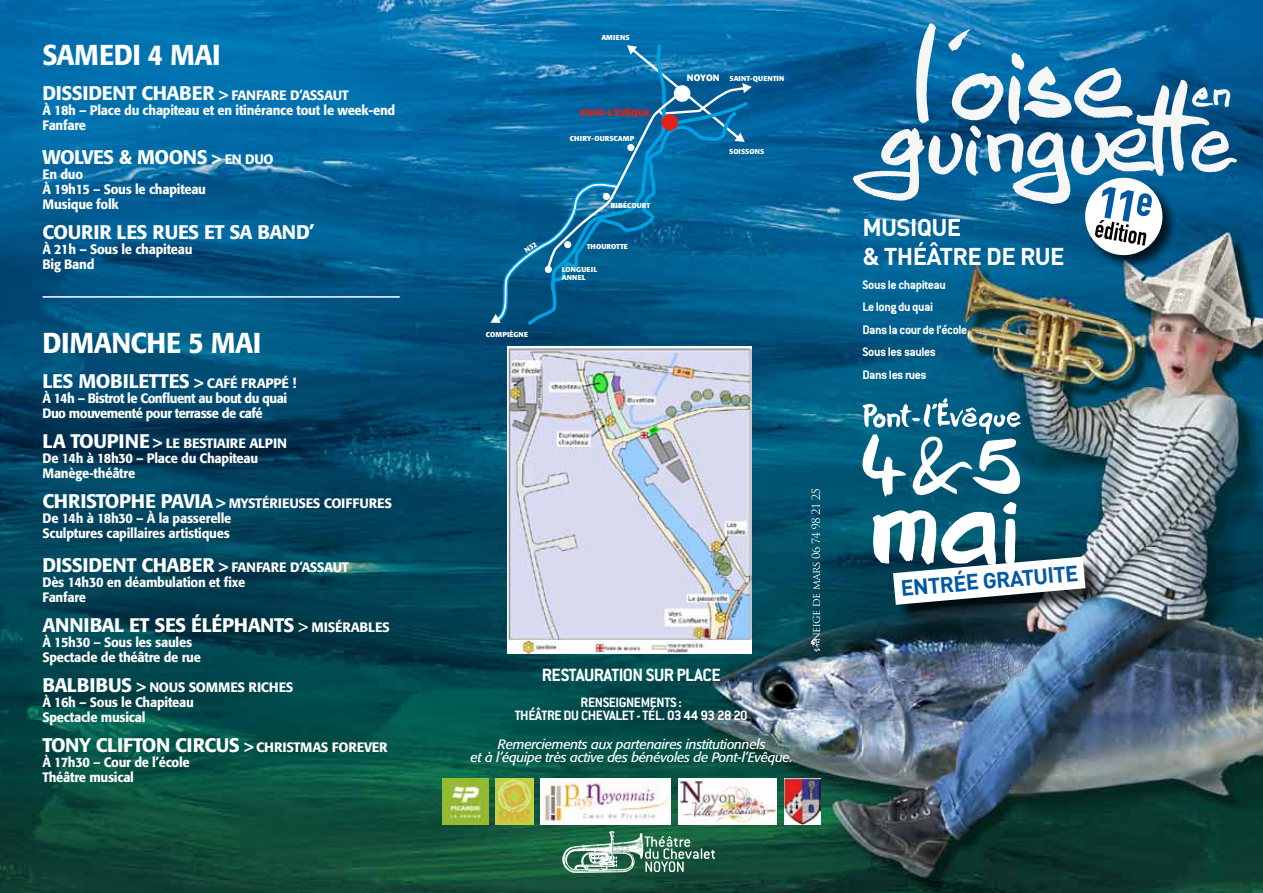
<style>
.page{position:relative;width:1263px;height:893px;background:#fff}
.page>*{position:absolute;margin:0;border:0;box-sizing:border-box;transform-origin:0 0}
.t1{font:500 28.5px "Formata";letter-spacing:-.02em;color:#fff;scale:.95 1}
.t2{font:700 24px/28.5px "DIN";letter-spacing:-.03em;color:#fff}
.t3{font:700 21.9px "DIN";color:#0059a2}
.t4{font:500 19.5px "Formata";letter-spacing:-.02em;color:#fff}
.t5{font:700 19.5px "Conduit ITC";letter-spacing:-.025em;color:#fff}
.t6{font:700 14.85px/13.5px "Conduit ITC";letter-spacing:-.025em;color:#fff;text-align:center}
.t7{font:500 13.5px/15px "Formata";letter-spacing:-.02em;color:#fff;scale:.95 1}
.t8{font:500 13.5px/15px "Formata";letter-spacing:-.02em;color:#fff}
.t9{font:italic 13.5px/13.5px "Formata";letter-spacing:-.02em;color:#fff;text-align:center}
.t10{font:700 13.5px/22.5px "Conduit ITC";letter-spacing:-.03em;color:#fff}
.t11{font:500 13.5px/15px "Formata";letter-spacing:-.04em;color:#fff;scale:.95 1}
.t12{font:700 9.3px "Formata";letter-spacing:.01em;color:#e32119}
.t13{font:700 9.3px "Formata";letter-spacing:-.01em;color:#fff}
.t14{font:700 7.05px/8.6px "Formata";letter-spacing:.02em;color:#fff}
.s1{font-weight:700;font-size:13.5px}
.s2{font-size:13.5px}
.s3{font-size:19.5px}
.s4{font-weight:700}
</style>
<div class="page">
<img style="left:0;top:0;width:1263px;height:893px">
<hr style="left:43px;top:296px;width:357px;height:2px;background:#fff">
<img style="left:508px;top:347px;width:244px;height:306px">
<svg style="left:811px;top:489px;width:9px;height:162px"></svg>
<div style="left:1085px;top:177px;width:93px;height:94px;background:#000;opacity:.75"></div>
<svg style="left:852px;top:23px;width:385px;height:235px"></svg>
<div style="left:896px;top:559px;width:208px;height:64px;background:#000;opacity:.75"></div>
<svg style="left:862px;top:398px;width:223px;height:207px"></svg>
<img style="left:495px;top:779px;width:38px;height:45px">
<img style="left:442px;top:779px;width:47px;height:45px">
<img style="left:678px;top:779px;width:98px;height:45px">
<img style="left:540px;top:779px;width:131px;height:45px">
<svg style="left:562px;top:831px;width:153px;height:42px;background:#588b74"></svg>
<img style="left:784px;top:779px;width:36px;height:45px">
<svg style="left:490px;top:41px;width:262px;height:286px;background:#0a699d"></svg>
<h1 class="t1" style="left:43px;top:38px;width:189px">Samedi 4 mai</h1>
<h3 class="t4" style="left:43px;top:81px;width:308px">Dissident Chaber <span class="s1">&gt;</span> <span class="s2">fanfare d’Assaut</span></h3>
<p class="t7" style="left:43px;top:102px;width:373px">À 18h – Place du chapiteau et en itinérance tout le week-end<br>Fanfare</p>
<h3 class="t4" style="left:43px;top:145px;width:233px">Wolves &amp; Moons <span class="s1">&gt;</span> <span class="s2">en duo</span></h3>
<p class="t7" style="left:43px;top:167px;width:174px">En duo<br>À 19h15 – Sous le chapiteau<br>Musique folk</p>
<h3 class="t4" style="left:43px;top:220px;width:273px">Courir les rues et sa band’</h3>
<p class="t7" style="left:43px;top:242px;width:159px">À 21h – Sous le chapiteau<br>Big Band</p>
<h1 class="t1" style="left:43px;top:326px;width:232px">Dimanche 5 mai</h1>
<h3 class="t4" style="left:43px;top:369px;width:255px">Les mobilettes <span class="s1">&gt;</span> <span class="s2">Café frappé !</span></h3>
<p class="t11" style="left:43px;top:390px;width:259px">À 14h – Bistrot le Confluent au bout du quai<br>Duo mouvementé pour terrasse de café</p>
<p class="t8" style="left:43px;top:435px;width:246px"><span class="s3">La Toupine</span> <span class="s4">&gt;</span> Le bestiaire alpin<br>De 14h à 18h30 – Place du Chapiteau<br>Manège-théâtre</p>
<p class="t8" style="left:43px;top:495px;width:350px"><span class="s3">Christophe Pavia</span> <span class="s4">&gt;</span> Mystérieuses coiffures<br>De 14h à 18h30 – À la passerelle<br>Sculptures capillaires artistiques</p>
<h3 class="t4" style="left:43px;top:553px;width:308px">Dissident Chaber <span class="s1">&gt;</span> <span class="s2">fanfare d’Assaut</span></h3>
<p class="t7" style="left:43px;top:575px;width:215px">Dès 14h30 en déambulation et fixe<br>Fanfare</p>
<h3 class="t4" style="left:43px;top:613px;width:348px">Annibal et ses éléphants <span class="s2">&gt; Misérables</span></h3>
<p class="t7" style="left:43px;top:635px;width:168px">À 15h30 – Sous les saules<br>Spectacle de théâtre de rue</p>
<p class="t8" style="left:43px;top:680px;width:251px"><span class="s3">Balbibus</span> <span class="s4">&gt;</span> Nous sommes riches<br>À 16h – Sous le Chapiteau<br>Spectacle musical</p>
<h3 class="t4" style="left:43px;top:733px;width:347px">Tony clifton circus <span class="s1">&gt;</span> <span class="s2">Christmas forever</span></h3>
<p class="t7" style="left:43px;top:755px;width:156px">À 17h30 – Cour de l’école<br>Théâtre musical</p>
<p class="t14" style="left:486px;top:330px;width:44px">COMPIÈGNE</p>
<p class="t14" style="left:601px;top:33px;width:30px">AMIENS</p>
<p class="t12" style="left:580px;top:107px;width:72px">PONT-L'ÉVÊQUE</p>
<p class="t14" style="left:570px;top:134px;width:66px">CHIRY-OURSCAMP</p>
<p class="t14" style="left:611px;top:201px;width:41px">RIBÉCOURT</p>
<p class="t14" style="left:587px;top:242px;width:43px">THOUROTTE</p>
<p class="t14" style="left:562px;top:265px;width:37px">LONGUEIL<br>ANNEL</p>
<p class="t13" style="left:687px;top:72px;width:34px">NOYON</p>
<p class="t14" style="left:729px;top:74px;width:56px">SAINT-QUENTIN</p>
<p class="t14" style="left:729px;top:147px;width:37px">SOISSONS</p>
<h2 class="t2" style="left:862px;top:212px;width:204px">MUSIQUE<br>&amp; THÉÂTRE DE RUE</h2>
<p class="t10" style="left:862px;top:273px;width:106px">Sous le chapiteau<br>Le long du quai<br>Dans la cour de l’école<br>Sous les saules<br>Dans les rues</p>
<h3 class="t5" style="left:542px;top:664px;width:180px">restauration sur place</h3>
<p class="t6" style="left:515px;top:695px;width:235px">RenseignementS :<br>THÉÂTRE DU CHEVALET - Tél. 03 44 93 28 20</p>
<p class="t9" style="left:471px;top:737px;width:324px">Remerciements aux partenaires institutionnels<br>et à l’équipe très active des bénévoles de Pont-l’Evêque.</p>
<h3 class="t3" style="left:899px;top:574px;width:180px;rotate:-5deg">ENTRÉE GRATUITE</h3>
</div>
